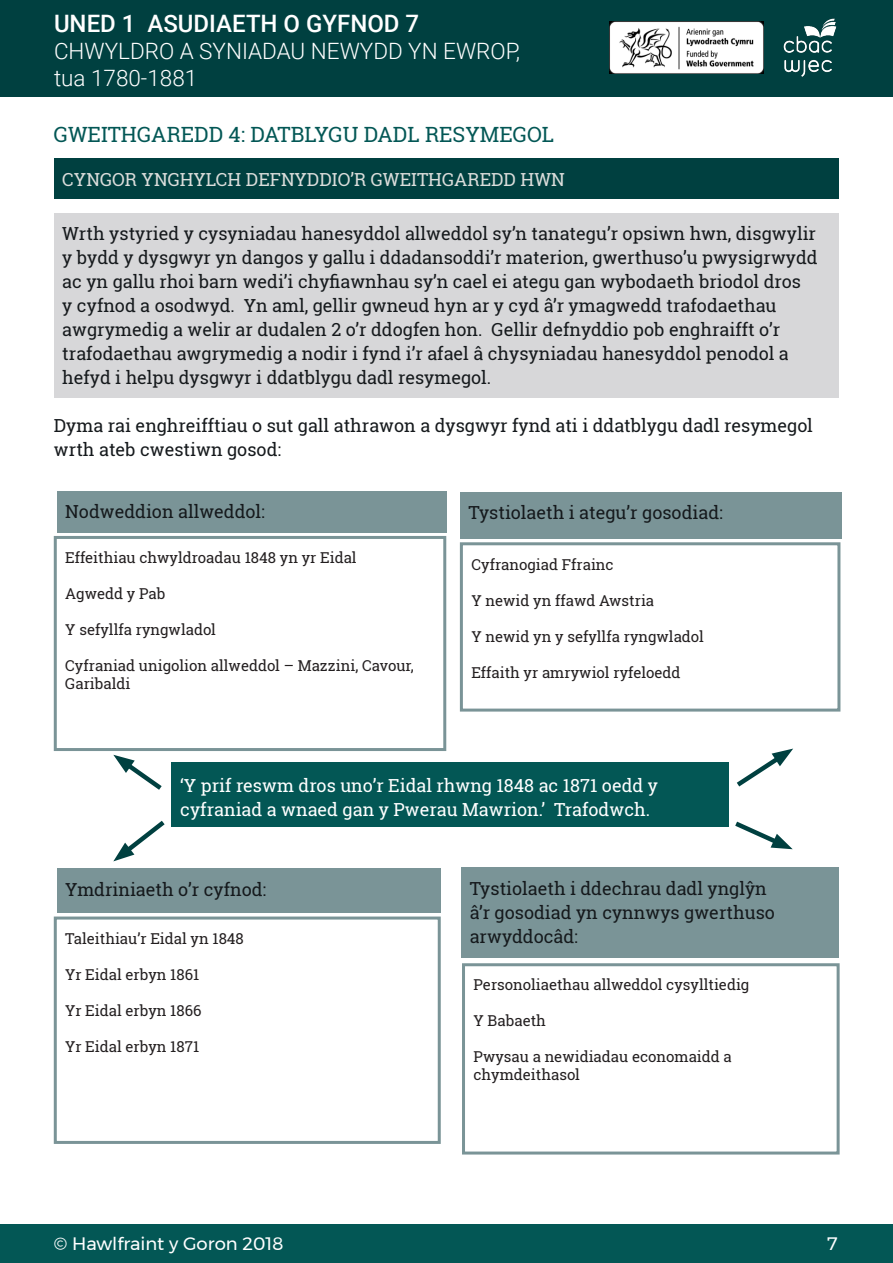
<style>
.page{position:relative;width:893px;height:1263px;background:#fff}
.page>*{position:absolute;margin:0;border:0;box-sizing:border-box;transform-origin:0 0}
.t1{font:500 24px "Roboto";color:#fff}
.t2{font:300 22.5px/27px "Roboto";color:#fff}
.t3{font:21px "Roboto Slab";color:#035755}
.Light_highlight_text{font:18px/24px "Roboto Slab";color:#15191c}
.Table_body{font:18px/24px "Roboto Slab";color:#15191c}
.Paragraph_text{font:18px/24px "Roboto Slab";color:#15191c}
.Paragraph_text-2{font:18px/24px "Roboto Slab";color:#fff}
.Highlight_text_heade{font:18px "Roboto Slab";color:#dbdddb}
.t4{font:18px "Montserrat";color:#fff}
.t5{font:15px/18px "Roboto Slab";color:#231f20}
</style>
<div class="page">
<div style="left:0;top:0;width:893px;height:96px;background:#004040"></div>
<div style="left:0;top:1224px;width:893px;height:39px;background:#035755"></div>
<img style="left:783px;top:19px;width:54px;height:57px">
<img style="left:609px;top:21px;width:154px;height:52px">
<div style="left:54px;top:159px;width:785px;height:40px;background:#004040"></div>
<div style="left:54px;top:213px;width:785px;height:184px;background:#d7d7d9"></div>
<svg style="left:53px;top:536px;width:394px;height:215px"></svg>
<svg style="left:459px;top:542px;width:382px;height:170px"></svg>
<div style="left:172px;top:762px;width:557px;height:65px;background:#035755"></div>
<svg style="left:462px;top:963px;width:378px;height:192px"></svg>
<svg style="left:53px;top:916px;width:388px;height:228px"></svg>
<svg style="left:113px;top:755px;width:49px;height:35px"></svg>
<svg style="left:736px;top:748px;width:57px;height:39px"></svg>
<svg style="left:735px;top:821px;width:58px;height:29px"></svg>
<svg style="left:113px;top:820px;width:52px;height:41px"></svg>
<div style="left:57px;top:491px;width:389px;height:42px;background:#7a9497"></div>
<div style="left:460px;top:492px;width:382px;height:47px;background:#7a9497"></div>
<div style="left:461px;top:867px;width:378px;height:90px;background:#7a9497"></div>
<div style="left:57px;top:868px;width:384px;height:44px;background:#7a9497"></div>
<h1 class="t1" style="left:54px;top:6px;width:367px">UNED 1 ASUDIAETH O GYFNOD 7</h1>
<p class="t2" style="left:54px;top:36px;width:468px">CHWYLDRO A SYNIADAU NEWYDD YN EWROP, tua 1780-1881</p>
<p class="t3" style="left:54px;top:120px;width:502px">GWEITHGAREDD 4: DATBLYGU DADL RESYMEGOL</p>
<p class="Highlight_text_heade" style="left:62px;top:167px;width:504px">CYNGOR YNGHYLCH DEFNYDDIO’R GWEITHGAREDD HWN</p>
<p class="Light_highlight_text" style="left:62px;top:221px;width:757px">Wrth ystyried y cysyniadau hanesyddol allweddol sy’n tanategu’r opsiwn hwn, disgwylir y bydd y dysgwyr yn dangos y gallu i ddadansoddi’r materion, gwerthuso’u pwysigrwydd ac yn gallu rhoi barn wedi’i chyfiawnhau sy’n cael ei ategu gan wybodaeth briodol dros<br>y cyfnod a osodwyd. Yn aml, gellir gwneud hyn ar y cyd â’r ymagwedd trafodaethau awgrymedig a welir ar dudalen 2 o’r ddogfen hon. Gellir defnyddio pob enghraifft o’r trafodaethau awgrymedig a nodir i fynd i’r afael â chysyniadau hanesyddol penodol a hefyd i helpu dysgwyr i ddatblygu dadl resymegol.</p>
<p class="Paragraph_text" style="left:54px;top:413px;width:761px">Dyma rai enghreifftiau o sut gall athrawon a dysgwyr fynd ati i ddatblygu dadl resymegol wrth ateb cwestiwn gosod:</p>
<p class="Table_body" style="left:65px;top:499px;width:201px">Nodweddion allweddol:</p>
<p class="Table_body" style="left:468px;top:500px;width:256px">Tystiolaeth i ategu’r gosodiad:</p>
<p class="t5" style="left:65px;top:548px;width:293px">Effeithiau chwyldroadau 1848 yn yr Eidal</p>
<p class="t5" style="left:65px;top:584px;width:102px">Agwedd y Pab</p>
<p class="t5" style="left:65px;top:620px;width:152px">Y sefyllfa ryngwladol</p>
<p class="t5" style="left:65px;top:656px;width:350px">Cyfraniad unigolion allweddol – Mazzini, Cavour,<br>Garibaldi</p>
<p class="t5" style="left:471px;top:555px;width:144px">Cyfranogiad Ffrainc</p>
<p class="t5" style="left:471px;top:591px;width:184px">Y newid yn ffawd Awstria</p>
<p class="t5" style="left:471px;top:627px;width:234px">Y newid yn y sefyllfa ryngwladol</p>
<p class="t5" style="left:471px;top:663px;width:211px">Effaith yr amrywiol ryfeloedd</p>
<p class="Paragraph_text-2" style="left:180px;top:773px;width:479px">‘Y prif reswm dros uno’r Eidal rhwng 1848 ac 1871 oedd y cyfraniad a wnaed gan y Pwerau Mawrion.’ Trafodwch.</p>
<p class="Table_body" style="left:65px;top:877px;width:202px">Ymdriniaeth o’r cyfnod:</p>
<p class="t5" style="left:65px;top:929px;width:180px">Taleithiau’r Eidal yn 1848</p>
<p class="t5" style="left:65px;top:965px;width:136px">Yr Eidal erbyn 1861</p>
<p class="t5" style="left:65px;top:1001px;width:138px">Yr Eidal erbyn 1866</p>
<p class="t5" style="left:65px;top:1037px;width:135px">Yr Eidal erbyn 1871</p>
<p class="Table_body" style="left:470px;top:876px;width:307px">Tystiolaeth i ddechrau dadl ynglŷn â’r gosodiad yn cynnwys gwerthuso arwyddocâd:</p>
<p class="t5" style="left:473px;top:976px;width:277px">Personoliaethau allweddol cysylltiedig</p>
<p class="t5" style="left:473px;top:1012px;width:74px">Y Babaeth</p>
<p class="t5" style="left:473px;top:1048px;width:260px">Pwysau a newidiadau economaidd a chymdeithasol</p>
<p class="t4" style="left:54px;top:1230px;width:231px">© Hawlfraint y Goron 2018</p>
<p class="t4" style="left:827px;top:1230px;width:12px">7</p>
</div>
